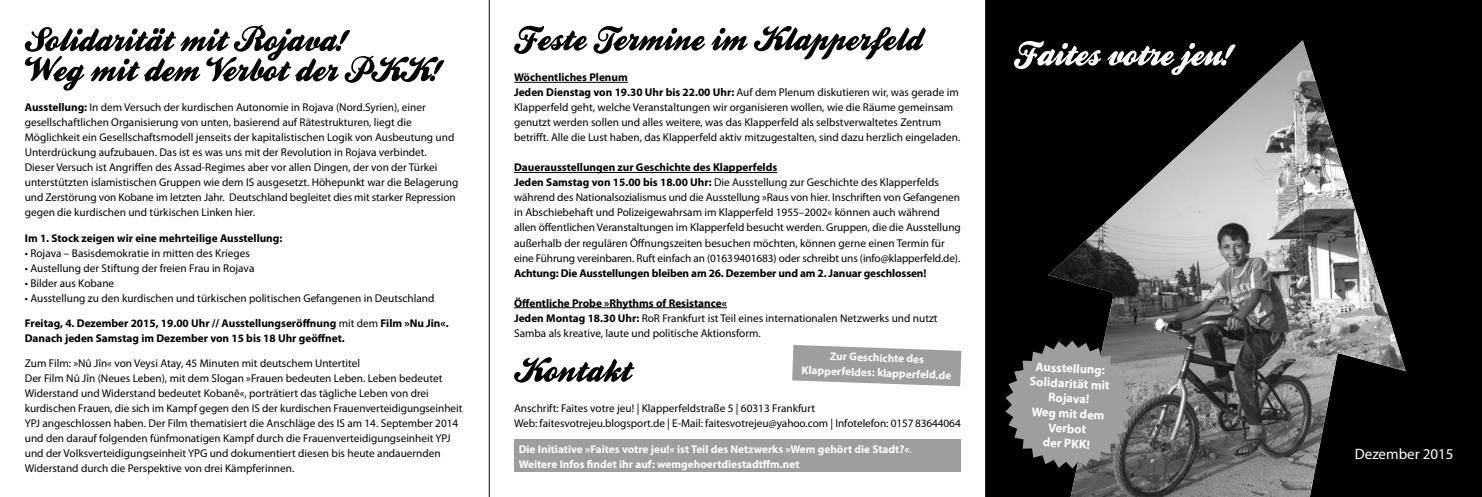
<style>
.page{position:relative;width:1482px;height:497px;background:#fff}
.page>*{position:absolute;margin:0;border:0;box-sizing:border-box;transform-origin:0 0}
.t1{font:15px "Myriad Pro";color:#fff}
.t2{font:700 12.5px/15px "Myriad Pro";color:#fff;text-align:center}
.Copy{font:11.25px/15px "Myriad Pro";color:#000}
.Copy-2{font:700 11.25px/15px "Myriad Pro";color:#000}
.Copy-3{font:700 11.25px/15px "Myriad Pro";color:#fff}
.s1{font-weight:700}
.s2{font-weight:400}
</style>
<div class="page">
<div style="left:985px;top:0;width:496px;height:496px;background:#000"></div>
<svg style="left:1014px;top:41px;width:34px;height:29px"></svg>
<img style="left:1048px;top:40px;width:357px;height:456px">
<svg style="left:1005px;top:340px;width:127px;height:128px"></svg>
<hr style="left:514px;top:82px;width:113px;height:1px;background:#000">
<hr style="left:514px;top:172px;width:263px;height:1px;background:#000">
<hr style="left:514px;top:307px;width:213px;height:1px;background:#000">
<svg style="left:514px;top:26px;width:411px;height:33px"></svg>
<svg style="left:514px;top:357px;width:120px;height:25px"></svg>
<div style="left:514px;top:439px;width:446px;height:32px;background:#9c9e9f"></div>
<svg style="left:792px;top:345px;width:169px;height:41px;background:#a9abac"></svg>
<svg style="left:25px;top:25px;width:419px;height:65px"></svg>
<hr style="left:489px;top:0;width:1px;height:496px;background:#000">
<p class="Copy" style="left:25px;top:100px;width:435px"><span class="s1">Ausstellung:</span> In dem Versuch der kurdischen Autonomie in Rojava (Nord.Syrien), einer gesellschaftlichen Organisierung von unten, basierend auf Rätestrukturen, liegt die Möglichkeit ein Gesellschaftsmodell jenseits der kapitalistischen Logik von Ausbeutung und Unterdrückung aufzubauen. Das ist es was uns mit der Revolution in Rojava verbindet.<br>Dieser Versuch ist Angriffen des Assad-Regimes aber vor allen Dingen, der von der Türkei unterstützten islamistischen Gruppen wie dem IS ausgesetzt. Höhepunkt war die Belagerung und Zerstörung von Kobane im letzten Jahr. Deutschland begleitet dies mit starker Repression gegen die kurdischen und türkischen Linken hier.</p>
<p class="Copy-2" style="left:25px;top:229px;width:259px">Im 1. Stock zeigen wir eine mehrteilige Ausstellung:</p>
<p class="Copy" style="left:25px;top:245px;width:226px">• Rojava – Basisdemokratie in mitten des Krieges</p>
<p class="Copy" style="left:25px;top:260px;width:231px">• Austellung der Stiftung der freien Frau in Rojava</p>
<p class="Copy" style="left:25px;top:275px;width:91px">• Bilder aus Kobane</p>
<p class="Copy" style="left:25px;top:290px;width:411px">• Ausstellung zu den kurdischen und türkischen politischen Gefangenen in Deutschland</p>
<p class="Copy-2" style="left:25px;top:314px;width:425px">Freitag, 4. Dezember 2015, 19.00 Uhr // Ausstellungseröffnung <span class="s2">mit dem</span> Film »Nu Jin«.<br>Danach jeden Samstag im Dezember von 15 bis 18 Uhr geöffnet.</p>
<p class="Copy" style="left:25px;top:355px;width:337px">Zum Film: »Nû Jîn« von Veysi Atay, 45 Minuten mit deutschem Untertitel</p>
<p class="Copy" style="left:25px;top:370px;width:439px">Der Film Nû Jîn (Neues Leben), mit dem Slogan »Frauen bedeuten Leben. Leben bedeutet Widerstand und Widerstand bedeutet Kobanê«, porträtiert das tägliche Leben von drei kurdischen Frauen, die sich im Kampf gegen den IS der kurdischen Frauenverteidigungseinheit YPJ angeschlossen haben. Der Film thematisiert die Anschläge des IS am 14. September 2014 und den darauf folgenden fünfmonatigen Kampf durch die Frauenverteidigungseinheit YPJ und der Volksverteidigungseinheit YPG und dokumentiert diesen bis heute andauernden Widerstand durch die Perspektive von drei Kämpferinnen.</p>
<p class="Copy-2" style="left:514px;top:69px;width:115px">Wöchentliches Plenum</p>
<p class="Copy" style="left:514px;top:85px;width:448px"><span class="s1">Jeden Dienstag von 19.30 Uhr bis 22.00 Uhr:</span> Auf dem Plenum diskutieren wir, was gerade im Klapperfeld geht, welche Veranstaltungen wir organisieren wollen, wie die Räume gemeinsam genutzt werden sollen und alles weitere, was das Klapperfeld als selbstverwaltetes Zentrum betrifft. Alle die Lust haben, das Klapperfeld aktiv mitzugestalten, sind dazu herzlich eingeladen.</p>
<p class="Copy-2" style="left:514px;top:159px;width:265px">Dauerausstellungen zur Geschichte des Klapperfelds</p>
<p class="Copy" style="left:514px;top:175px;width:448px"><span class="s1">Jeden Samstag von 15.00 bis 18.00 Uhr:</span> Die Ausstellung zur Geschichte des Klapperfelds während des Nationalsozialismus und die Ausstellung »Raus von hier. Inschriften von Gefangenen in Abschiebehaft und Polizeigewahrsam im Klapperfeld 1955–2002« können auch während allen öffentlichen Veranstaltungen im Klapperfeld besucht werden. Gruppen, die die Ausstellung außerhalb der regulären Öffnungszeiten besuchen möchten, können gerne einen Termin für eine Führung vereinbaren. Ruft einfach an (01639401683) oder schreibt uns (info@klapperfeld.de).</p>
<p class="Copy-2" style="left:514px;top:264px;width:414px">Achtung: Die Ausstellungen bleiben am 26. Dezember und am 2. Januar geschlossen!</p>
<p class="Copy-2" style="left:514px;top:294px;width:214px">Öffentliche Probe »Rhythms of Resistance«</p>
<p class="Copy" style="left:514px;top:310px;width:425px"><span class="s1">Jeden Montag 18.30 Uhr:</span> RoR Frankfurt ist Teil eines internationalen Netzwerks und nutzt<br>Samba als kreative, laute und politische Aktionsform.</p>
<p class="Copy-3" style="left:802px;top:347px;width:151px;text-align:center;rotate:2deg">Zur Geschichte des<br>Klapperfeldes: klapperfeld.de</p>
<p class="Copy" style="left:514px;top:400px;width:302px">Anschrift: Faites votre jeu! | Klapperfeldstraße 5 | 60313 Frankfurt</p>
<p class="Copy" style="left:514px;top:415px;width:448px">Web: faitesvotrejeu.blogsport.de | E-Mail: faitesvotrejeu@yahoo.com | Infotelefon: 015783644064</p>
<p class="Copy-3" style="left:518px;top:440px;width:394px">Die Initiative »Faites votre jeu!« ist Teil des Netzwerks »Wem gehört die Stadt?«<span class="s2">.<br></span>Weitere Infos findet ihr auf: wemgehoertdiestadtffm.net</p>
<p class="t2" style="left:1030px;top:358px;width:82px;rotate:3deg">Ausstellung:<br>Solidarität mit<br>Rojava!<br>Weg mit dem<br>Verbot<br>der PKK!</p>
<p class="t1" style="left:1354px;top:444px;width:100px">Dezember 2015</p>
</div>
